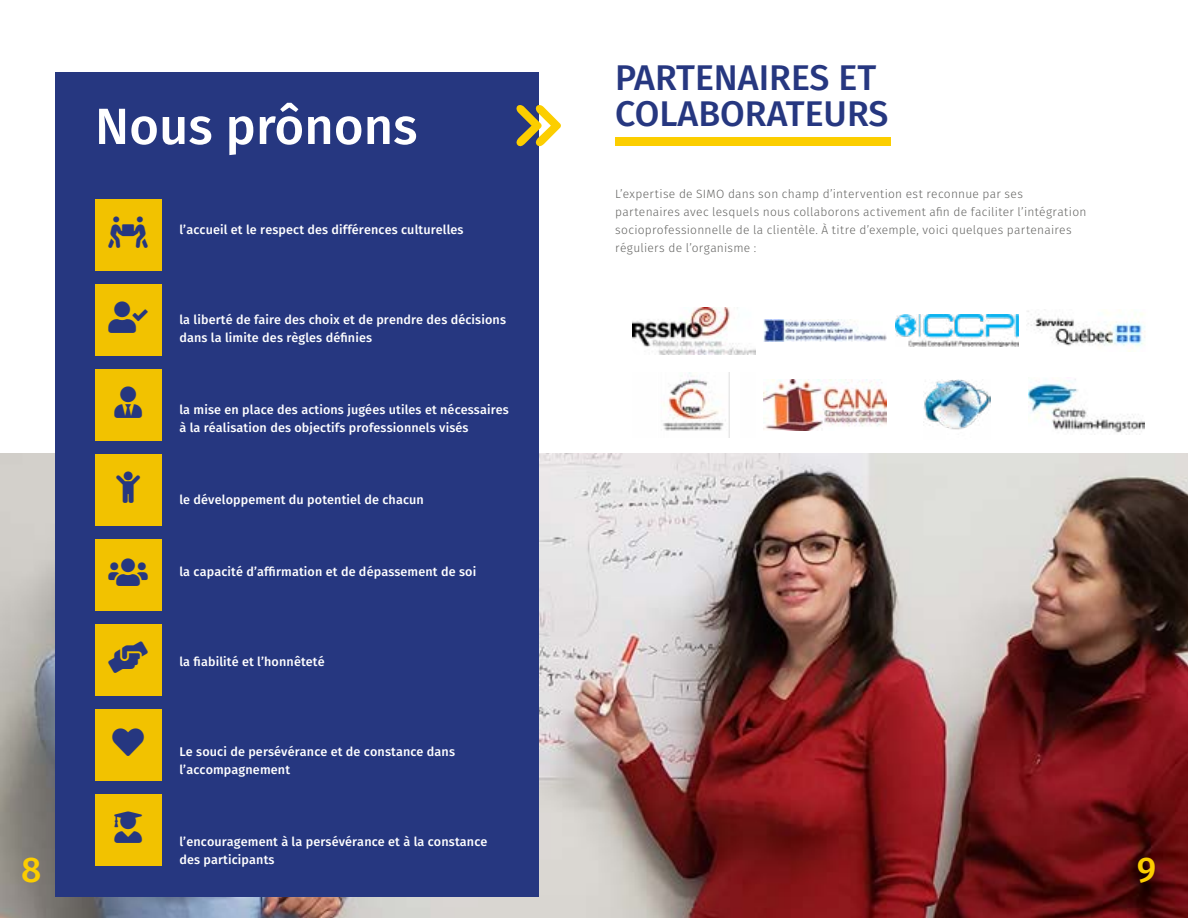
<style>
.page{position:relative;width:1188px;height:918px;background:#fff}
.page>*{position:absolute;margin:0;border:0;box-sizing:border-box;transform-origin:0 0}
.t1{font:500 51px "Fira Sans";color:#fff}
.t2{font:500 35.7px/36px "Fira Sans";color:#263780}
.t3{font:500 35.7px "Fira Sans";color:#fcce00}
.t4{font:500 12.6px/18px "Fira Sans";letter-spacing:.01em;color:#fff}
.t5{font:300 12px/18px "Fira Sans";letter-spacing:.02em;color:#656563}
</style>
<div class="page">
<img style="left:0;top:454px;width:1188px;height:464px">
<div style="left:55px;top:73px;width:484px;height:824px;background:#263780"></div>
<div style="left:95px;top:199px;width:67px;height:71px;background:#f2c200"></div>
<div style="left:95px;top:284px;width:67px;height:71px;background:#f2c200"></div>
<div style="left:95px;top:369px;width:67px;height:72px;background:#f2c200"></div>
<div style="left:95px;top:454px;width:67px;height:72px;background:#f2c200"></div>
<div style="left:95px;top:539px;width:67px;height:72px;background:#f2c200"></div>
<div style="left:95px;top:624px;width:67px;height:72px;background:#f2c200"></div>
<div style="left:95px;top:709px;width:67px;height:72px;background:#f2c200"></div>
<div style="left:95px;top:794px;width:67px;height:72px;background:#f2c200"></div>
<img style="left:662px;top:372px;width:68px;height:65px">
<img style="left:632px;top:307px;width:123px;height:47px">
<img style="left:764px;top:379px;width:123px;height:52px">
<img style="left:764px;top:320px;width:123px;height:21px">
<img style="left:923px;top:380px;width:67px;height:50px">
<img style="left:895px;top:315px;width:123px;height:32px">
<img style="left:1029px;top:379px;width:116px;height:55px">
<img style="left:1027px;top:310px;width:118px;height:41px">
<svg style="left:516px;top:105px;width:45px;height:42px"></svg>
<div style="left:615px;top:137px;width:276px;height:9px;background:#fcce00"></div>
<h1 class="t1" style="left:95px;top:85px;width:324px">Nous prônons</h1>
<p class="t4" style="left:179px;top:220px;width:286px">l’accueil et le respect des différences culturelles</p>
<p class="t4" style="left:179px;top:310px;width:328px">la liberté de faire des choix et de prendre des décisions dans la limite des règles définies</p>
<p class="t4" style="left:179px;top:400px;width:331px">la mise en place des actions jugées utiles et nécessaires à la réalisation des objectifs professionnels visés</p>
<p class="t4" style="left:179px;top:490px;width:246px">le développement du potentiel de chacun</p>
<p class="t4" style="left:179px;top:562px;width:298px">la capacité d’affirmation et de dépassement de soi</p>
<p class="t4" style="left:179px;top:652px;width:147px">la fiabilité et l’honnêteté</p>
<p class="t4" style="left:179px;top:742px;width:277px">Le souci de persévérance et de constance dans l’accompagnement</p>
<h2 class="t2" style="left:615px;top:58px;width:275px">PARTENAIRES ET<br>COLABORATEURS</h2>
<p class="t5" style="left:615px;top:185px;width:473px">L’expertise de SIMO dans son champ d’intervention est reconnue par ses partenaires avec lesquels nous collaborons activement afin de faciliter l’intégration socioprofessionnelle de la clientèle. À titre d’exemple, voici quelques partenaires réguliers de l’organisme :</p>
<p class="t4" style="left:179px;top:832px;width:309px">l’encouragement à la persévérance et à la constance des participants</p>
<h2 class="t3" style="left:21px;top:841px;width:22px">8</h2>
<h2 class="t3" style="left:1137px;top:841px;width:21px">9</h2>
</div>
